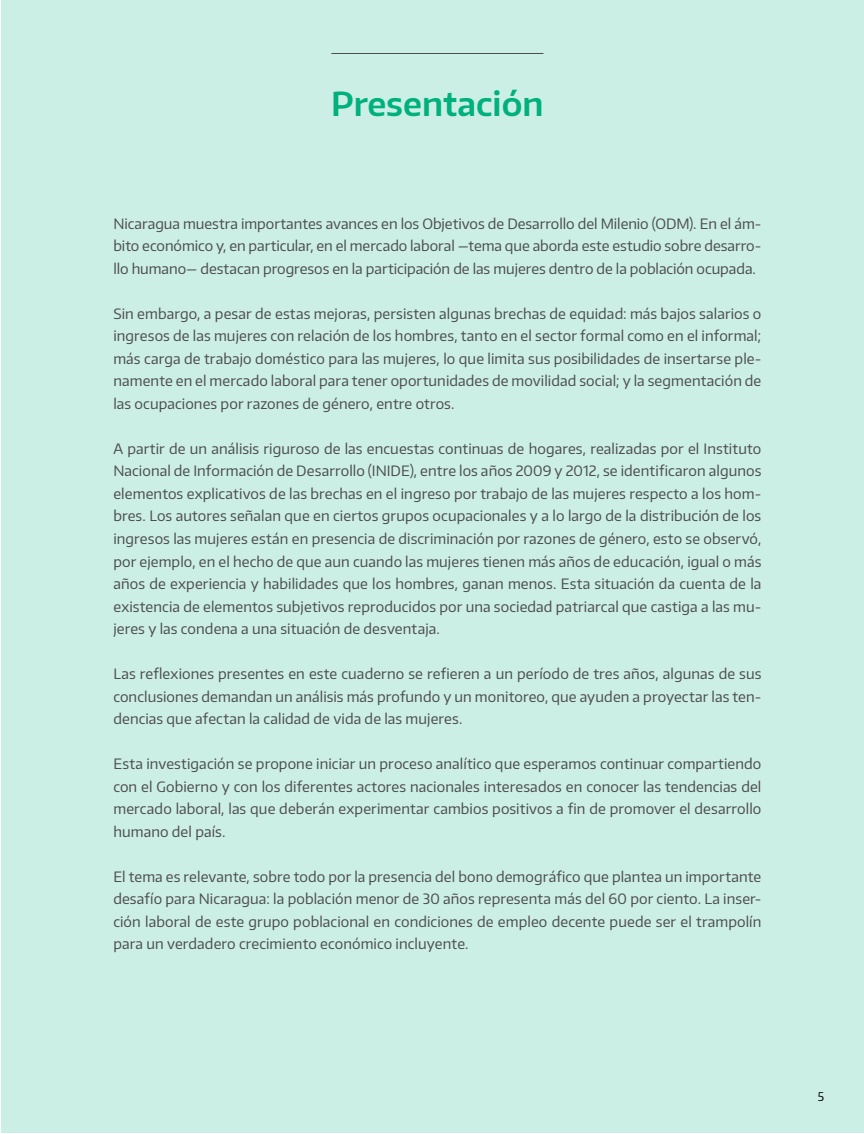
<style>
.page{position:relative;width:864px;height:1134px;background:#fff}
.page>*{position:absolute;margin:0;border:0;box-sizing:border-box;transform-origin:0 0}
.t1{font:600 33px "Encode Sans Normal";color:#00b07d}
.t2{font:14.25px/22.5px "Encode Sans Normal";letter-spacing:.005em;color:#4d4d4f;text-align:justify}
.t3{font:12px "Encode Sans Normal";color:#000}
</style>
<div class="page">
<div style="left:2px;top:1px;width:862px;height:1132px;background:#ccefe5"></div>
<hr style="left:331px;top:53px;width:212px;height:1px;background:#4d4d4f">
<h1 class="t1" style="left:331px;top:82px;width:214px">Presentación</h1>
<p class="t2" style="left:113px;top:212px;width:650px">Nicaragua muestra importantes avances en los Objetivos de Desarrollo del Milenio (ODM). En el ám&shy;bito económico y, en particular, en el mercado laboral —tema que aborda este estudio sobre desarro&shy;llo humano— destacan progresos en la participación de las mujeres dentro de la población ocupada.</p>
<p class="t2" style="left:113px;top:302px;width:650px">Sin embargo, a pesar de estas mejoras, persisten algunas brechas de equidad: más bajos salarios o ingresos de las mujeres con relación de los hombres, tanto en el sector formal como en el informal; más carga de trabajo doméstico para las mujeres, lo que limita sus posibilidades de insertarse ple&shy;namente en el mercado laboral para tener oportunidades de movilidad social; y la segmentación de las ocupaciones por razones de género, entre otros.</p>
<p class="t2" style="left:113px;top:437px;width:650px">A partir de un análisis riguroso de las encuestas continuas de hogares, realizadas por el Instituto Nacional de Información de Desarrollo (INIDE), entre los años 2009 y 2012, se identificaron algunos elementos explicativos de las brechas en el ingreso por trabajo de las mujeres respecto a los hom&shy;bres. Los autores señalan que en ciertos grupos ocupacionales y a lo largo de la distribución de los ingresos las mujeres están en presencia de discriminación por razones de género, esto se observó, por ejemplo, en el hecho de que aun cuando las mujeres tienen más años de educación, igual o más años de experiencia y habilidades que los hombres, ganan menos. Esta situación da cuenta de la existencia de elementos subjetivos reproducidos por una sociedad patriarcal que castiga a las mu&shy;jeres y las condena a una situación de desventaja.</p>
<p class="t2" style="left:113px;top:662px;width:650px">Las reflexiones presentes en este cuaderno se refieren a un período de tres años, algunas de sus conclusiones demandan un análisis más profundo y un monitoreo, que ayuden a proyectar las ten&shy;dencias que afectan la calidad de vida de las mujeres.</p>
<p class="t2" style="left:113px;top:752px;width:650px">Esta investigación se propone iniciar un proceso analítico que esperamos continuar compartiendo con el Gobierno y con los diferentes actores nacionales interesados en conocer las tendencias del mercado laboral, las que deberán experimentar cambios positivos a fin de promover el desarrollo humano del país.</p>
<p class="t2" style="left:113px;top:864px;width:650px">El tema es relevante, sobre todo por la presencia del bono demográfico que plantea un importante desafío para Nicaragua: la población menor de 30 años representa más del 60 por ciento. La inser&shy;ción laboral de este grupo poblacional en condiciones de empleo decente puede ser el trampolín para un verdadero crecimiento económico incluyente.</p>
<p class="t3" style="left:818px;top:1089px;width:8px">5</p>
</div>
